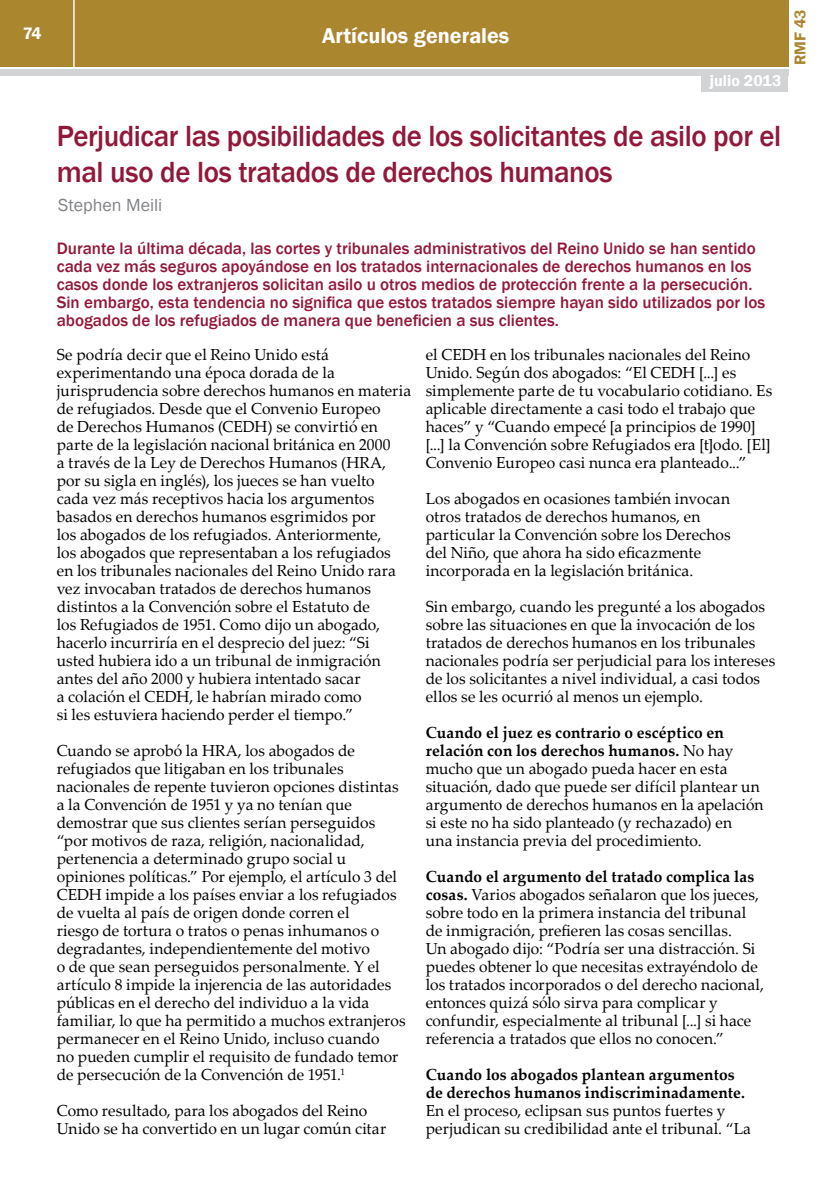
<style>
.page{position:relative;width:840px;height:1191px;background:#fff}
.page>*{position:absolute;margin:0;border:0;box-sizing:border-box;transform-origin:0 0}
.t1{font:500 30px/36px "Franklin Gothic";letter-spacing:-.015em;color:#92183a;scale:.96 1}
.t2{font:600 22px "Franklin Gothic";color:#fff}
.t3{font:18px "Franklin Gothic";color:#808285}
.t4{font:500 17px/18px "Franklin Gothic";color:#92183a}
.t5{font:600 17px "Franklin Gothic";color:#fff}
.t6{font:16px/18px "Palatino Linotype";letter-spacing:.005em;color:#000}
.t7{font:700 16px/18px "Palatino Linotype";letter-spacing:.01em;color:#000}
.t8{font:600 16px "Franklin Gothic";color:#fff}
.t9{font:600 16px "Franklin Gothic";color:#aa862f}
.s1{font-weight:700}
</style>
<div class="page">
<div style="left:0;top:0;width:787px;height:66px;background:#aa862f"></div>
<div style="left:0;top:69px;width:787px;height:6px;background:#d1d3d4"></div>
<hr style="left:73px;top:0;width:2px;height:67px;background:#fff">
<div style="left:700px;top:74px;width:87px;height:18px;background:#d1d3d4"></div>
<p class="t5" style="left:23px;top:23px;width:20px">74</p>
<h2 class="t2" style="left:322px;top:22px;width:189px">Artículos generales</h2>
<p class="t8" style="left:709px;top:71px;width:73px">julio 2013</p>
<h1 class="t1" style="left:57px;top:118px;width:755px">Perjudicar las posibilidades de los solicitantes de asilo por el mal uso de los tratados de derechos humanos</h1>
<p class="t3" style="left:58px;top:194px;width:106px">Stephen Meili</p>
<p class="t4" style="left:57px;top:240px;width:709px">Durante la última década, las cortes y tribunales administrativos del Reino Unido se han sentido cada vez más seguros apoyándose en los tratados internacionales de derechos humanos en los casos donde los extranjeros solicitan asilo u otros medios de protección frente a la persecución.<br>Sin embargo, esta tendencia no significa que estos tratados siempre hayan sido utilizados por los abogados de los refugiados de manera que beneficien a sus clientes.</p>
<p class="t6" style="left:57px;top:345px;width:356px">Se podría decir que el Reino Unido está experimentando una época dorada de la jurisprudencia sobre derechos humanos en materia de refugiados. Desde que el Convenio Europeo<br>de Derechos Humanos (CEDH) se convirtió en parte de la legislación nacional británica en 2000<br>a través de la Ley de Derechos Humanos (HRA, por su sigla en inglés), los jueces se han vuelto<br>cada vez más receptivos hacia los argumentos basados en derechos humanos esgrimidos por<br>los abogados de los refugiados. Anteriormente,<br>los abogados que representaban a los refugiados en los tribunales nacionales del Reino Unido rara vez invocaban tratados de derechos humanos distintos a la Convención sobre el Estatuto de<br>los Refugiados de 1951. Como dijo un abogado, hacerlo incurriría en el desprecio del juez: “Si usted hubiera ido a un tribunal de inmigración antes del año 2000 y hubiera intentado sacar<br>a colación el CEDH, le habrían mirado como<br>si les estuviera haciendo perder el tiempo.”</p>
<p class="t6" style="left:57px;top:741px;width:350px">Cuando se aprobó la HRA, los abogados de refugiados que litigaban en los tribunales nacionales de repente tuvieron opciones distintas a la Convención de 1951 y ya no tenían que demostrar que sus clientes serían perseguidos “por motivos de raza, religión, nacionalidad, pertenencia a determinado grupo social u opiniones políticas.” Por ejemplo, el artículo 3 del CEDH impide a los países enviar a los refugiados de vuelta al país de origen donde corren el<br>riesgo de tortura o tratos o penas inhumanos o degradantes, independientemente del motivo<br>o de que sean perseguidos personalmente. Y el artículo 8 impide la injerencia de las autoridades públicas en el derecho del individuo a la vida familiar, lo que ha permitido a muchos extranjeros permanecer en el Reino Unido, incluso cuando<br>no pueden cumplir el requisito de fundado temor de persecución de la Convención de 1951.<sup>1</sup></p>
<p class="t6" style="left:57px;top:1101px;width:331px">Como resultado, para los abogados del Reino<br>Unido se ha convertido en un lugar común citar</p>
<p class="t6" style="left:425px;top:345px;width:348px">el CEDH en los tribunales nacionales del Reino Unido. Según dos abogados: “El CEDH [...] es simplemente parte de tu vocabulario cotidiano. Es aplicable directamente a casi todo el trabajo que haces” y “Cuando empecé [a principios de 1990] [...] la Convención sobre Refugiados era [t]odo. [El] Convenio Europeo casi nunca era planteado...”</p>
<p class="t6" style="left:425px;top:489px;width:306px">Los abogados en ocasiones también invocan otros tratados de derechos humanos, en particular la Convención sobre los Derechos del Niño, que ahora ha sido eficazmente incorporada en la legislación británica.</p>
<p class="t6" style="left:425px;top:597px;width:351px">Sin embargo, cuando les pregunté a los abogados sobre las situaciones en que la invocación de los tratados de derechos humanos en los tribunales nacionales podría ser perjudicial para los intereses de los solicitantes a nivel individual, a casi todos ellos se les ocurrió al menos un ejemplo.</p>
<p class="t6" style="left:425px;top:723px;width:339px"><span class="s1">Cuando el juez es contrario o escéptico en relación con los derechos humanos.</span> No hay mucho que un abogado pueda hacer en esta situación, dado que puede ser difícil plantear un argumento de derechos humanos en la apelación si este no ha sido planteado (y rechazado) en<br>una instancia previa del procedimiento.</p>
<p class="t6" style="left:425px;top:867px;width:339px"><span class="s1">Cuando el argumento del tratado complica las cosas.</span> Varios abogados señalaron que los jueces, sobre todo en la primera instancia del tribunal de inmigración, prefieren las cosas sencillas.<br>Un abogado dijo: “Podría ser una distracción. Si puedes obtener lo que necesitas extrayéndolo de los tratados incorporados o del derecho nacional, entonces quizá sólo sirva para complicar y confundir, especialmente al tribunal [...] si hace referencia a tratados que ellos no conocen.”</p>
<p class="t7" style="left:425px;top:1065px;width:320px">Cuando los abogados plantean argumentos de derechos humanos indiscriminadamente.</p>
<p class="t6" style="left:425px;top:1101px;width:326px">En el proceso, eclipsan sus puntos fuertes y perjudican su credibilidad ante el tribunal. “La</p>
<p class="t9" style="left:789px;top:65px;width:57px;rotate:-90deg">RMF 43</p>
</div>
